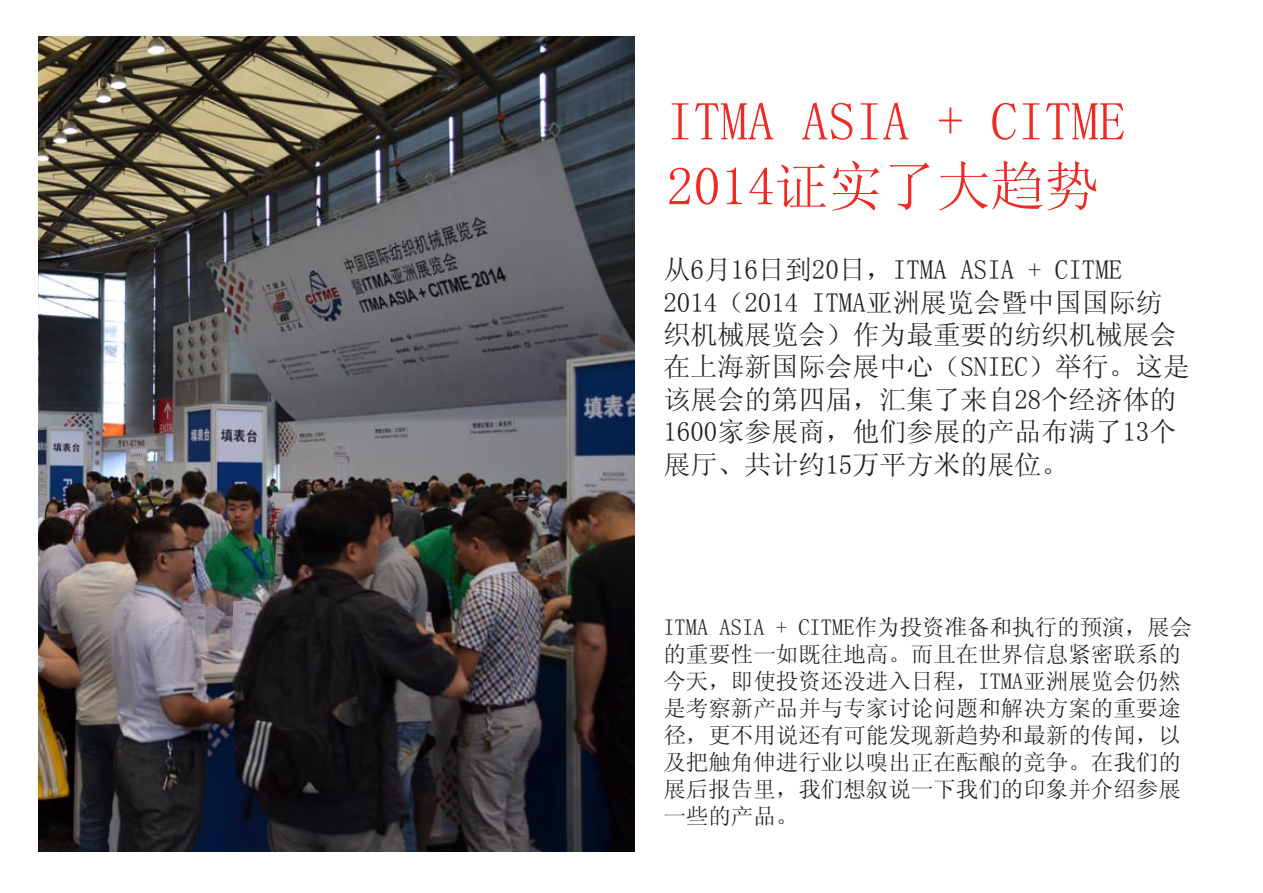
<style>
.page{position:relative;width:1263px;height:893px;background:#fff}
.page>*{position:absolute;margin:0;border:0;box-sizing:border-box;transform-origin:0 0}
.t1{font:54px/64.8px "Sim Sun";color:#ee2a23}
.t2{font:27px/32.4px "Sim Sun";color:#231f20}
.t3{font:22.5px/27px "Sim Sun";color:#231f20}
</style>
<div class="page">
<img style="left:38px;top:37px;width:596px;height:814px">
<h1 class="t1" style="left:666px;top:89px;width:460px">ITMA ASIA + CITME<br>2014证实了大趋势</h1>
<p class="t2" style="left:663px;top:253px;width:528px">从6月16日到20日，ITMA ASIA + CITME<br>2014（2014 ITMA亚洲展览会暨中国国际纺织机械展览会）作为最重要的纺织机械展会在上海新国际会展中心（SNIEC）举行。这是该展会的第四届，汇集了来自28个经济体的<br>1600家参展商，他们参展的产品布满了13个展厅、共计约15万平方米的展位。</p>
<p class="t3" style="left:663px;top:613px;width:530px">ITMA ASIA + CITME作为投资准备和执行的预演，展会的重要性一如既往地高。而且在世界信息紧密联系的今天，即使投资还没进入日程，ITMA亚洲展览会仍然是考察新产品并与专家讨论问题和解决方案的重要途径，更不用说还有可能发现新趋势和最新的传闻，以及把触角伸进行业以嗅出正在酝酿的竞争。在我们的展后报告里，我们想叙说一下我们的印象并介绍参展一些的产品。</p>
</div>
